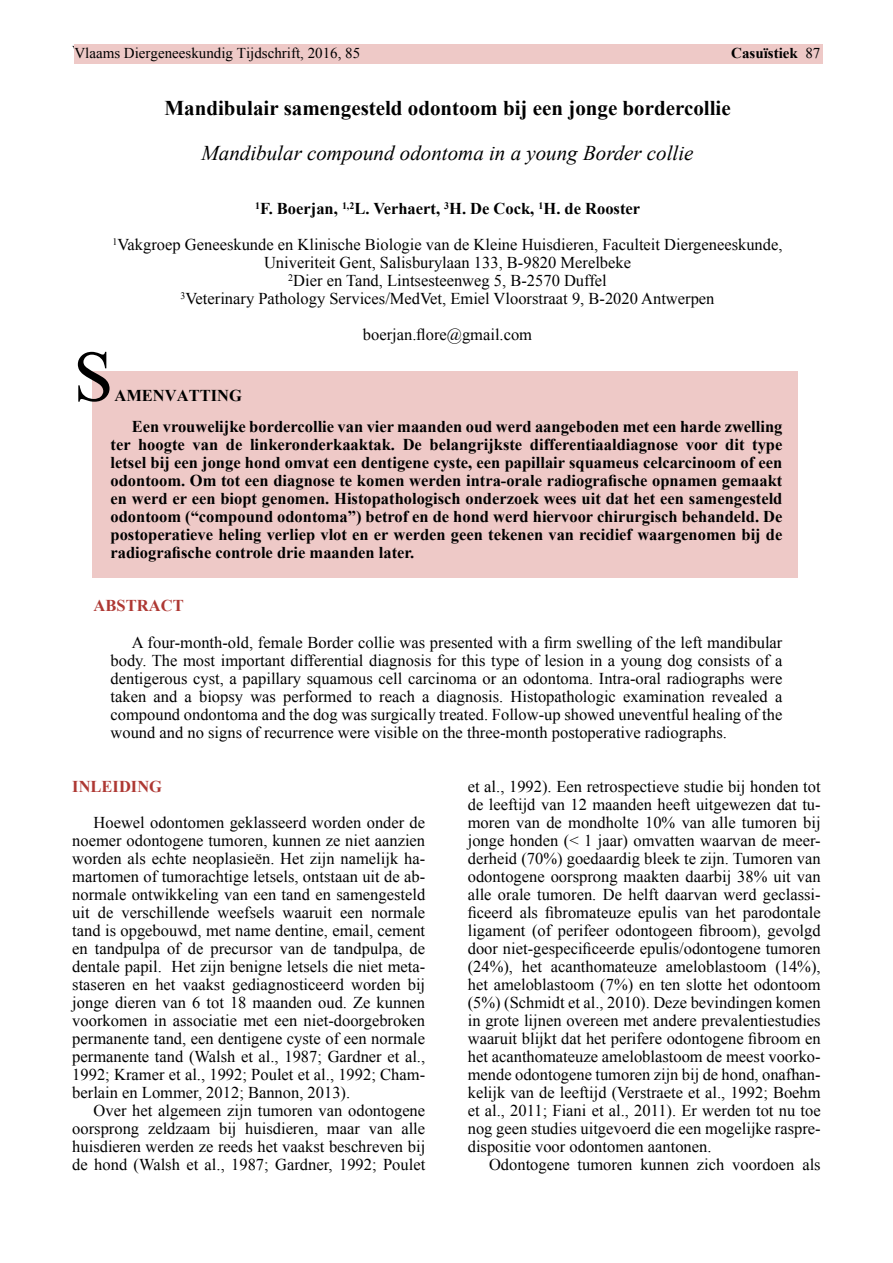
<style>
.page{position:relative;width:893px;height:1263px;background:#fff}
.page>*{position:absolute;margin:0;border:0;box-sizing:border-box;transform-origin:0 0}
.t1{font:72px "Times New Roman";color:#000}
.t2{font:700 21px "Times New Roman";color:#000}
.t3{font:italic 21px "Times New Roman";color:#000}
.t4{font:16.5px/18px "Times New Roman";color:#000;text-align:justify}
.t5{font:700 16.5px/18px "Times New Roman";color:#000}
.t6{font:700 16.5px "Times New Roman";color:#ae3833}
.t7{font:15px "Times New Roman";color:#000}
.t8{font:700 15px "Times New Roman";color:#000}
.s1{font-weight:400}
.s2{font-weight:700}
</style>
<div class="page">
<div style="left:74px;top:45px;width:749px;height:19px;background:#eec9c7"></div>
<div style="left:92px;top:372px;width:706px;height:206px;background:#eec9c7"></div>
<p class="t7" style="left:72px;top:41px;width:287px">Vlaams Diergeneeskundig Tijdschrift, 2016, 85</p>
<p class="t7" style="left:803px;top:41px;width:16px">87</p>
<p class="t7" style="left:74px;top:43px;width:287px">Vlaams Diergeneeskundig Tijdschrift, 2016, 85</p>
<p class="t8" style="left:731px;top:43px;width:91px">Casuïstiek <span class="s1">87</span></p>
<p class="t2" style="left:164px;top:94px;width:568px">Mandibulair samengesteld odontoom bij een jonge bordercollie</p>
<p class="t3" style="left:201px;top:139px;width:494px">Mandibular compound odontoma in a young Border collie</p>
<p class="t4" style="left:113px;top:190px;width:671px;line-height:36px;text-align:center"><sup>1</sup><span class="s2">F. Boerjan,</span> <sup>1,2</sup><span class="s2">L. Verhaert,</span> <sup>3</sup><span class="s2">H. De Cock,</span> <sup>1</sup><span class="s2">H. de Rooster<br></span><sup>1</sup>Vakgroep Geneeskunde en Klinische Biologie van de Kleine Huisdieren, Faculteit Diergeneeskunde,</p>
<p class="t4" style="left:181px;top:253px;width:535px;text-align:center">Univeriteit Gent, Salisburylaan 133, B-9820 Merelbeke<br><sup>2</sup>Dier en Tand, Lintsesteenweg 5, B-2570 Duffel<br><sup>3</sup>Veterinary Pathology Services/MedVet, Emiel Vloorstraat 9, B-2020 Antwerpen</p>
<p class="t4" style="left:363px;top:325px;width:171px">boerjan.flore@gmail.com</p>
<h1 class="t1" style="left:73px;top:328px;width:42px">S</h1>
<p class="t5" style="left:132px;top:379px;width:652px;line-height:31.5px;text-indent:-17px">AMENVATTING<br>Een vrouwelijke bordercollie van vier maanden oud werd aangeboden met een harde zwelling</p>
<p class="t5" style="left:111px;top:435px;width:673px;text-align:justify">ter hoogte van de linkeronderkaaktak. De belangrijkste differentiaaldiagnose voor dit type letsel bij een jonge hond omvat een dentigene cyste, een papillair squameus celcarcinoom of een odontoom. Om tot een diagnose te komen werden intra-orale radiografische opnamen gemaakt en werd er een biopt genomen. Histopathologisch onderzoek wees uit dat het een samengesteld odontoom (“compound odontoma”) betrof en de hond werd hiervoor chirurgisch behandeld. De postoperatieve heling verliep vlot en er werden geen tekenen van recidief waargenomen bij de radiografische controle drie maanden later.</p>
<p class="t6" style="left:94px;top:594px;width:92px">ABSTRACT</p>
<p class="t4" style="left:111px;top:633px;width:673px;text-indent:21px">A four-month-old, female Border collie was presented with a firm swelling of the left mandibular body. The most important differential diagnosis for this type of lesion in a young dog consists of a dentigerous cyst, a papillary squamous cell carcinoma or an odontoma. Intra-oral radiographs were taken and a biopsy was performed to reach a diagnosis. Histopathologic examination revealed a compound ondontoma and the dog was surgically treated. Follow-up showed uneventful healing of the wound and no signs of recurrence were visible on the three-month postoperative radiographs.</p>
<p class="t6" style="left:72px;top:774px;width:91px">INLEIDING</p>
<p class="t4" style="left:72px;top:813px;width:354px;text-indent:21px">Hoewel odontomen geklasseerd worden onder de noemer odontogene tumoren, kunnen ze niet aanzien worden als echte neoplasieën. Het zijn namelijk ha&shy;martomen of tumorachtige letsels, ontstaan uit de ab&shy;normale ontwikkeling van een tand en samengesteld uit de verschillende weefsels waaruit een normale tand is opgebouwd, met name dentine, email, cement en tandpulpa of de precursor van de tandpulpa, de dentale papil. Het zijn benigne letsels die niet meta&shy;staseren en het vaakst gediagnosticeerd worden bij jonge dieren van 6 tot 18 maanden oud. Ze kunnen voorkomen in associatie met een niet-doorgebroken permanente tand, een dentigene cyste of een normale permanente tand (Walsh et al., 1987; Gardner et al., 1992; Kramer et al., 1992; Poulet et al., 1992; Cham&shy;berlain en Lommer, 2012; Bannon, 2013).</p>
<p class="t4" style="left:72px;top:1101px;width:354px;text-indent:21px">Over het algemeen zijn tumoren van odontogene oorsprong zeldzaam bij huisdieren, maar van alle huisdieren werden ze reeds het vaakst beschreven bij de hond (Walsh et al., 1987; Gardner, 1992; Poulet</p>
<p class="t4" style="left:468px;top:777px;width:354px">et al., 1992). Een retrospectieve studie bij honden tot de leeftijd van 12 maanden heeft uitgewezen dat tu&shy;moren van de mondholte 10% van alle tumoren bij jonge honden (&lt; 1 jaar) omvatten waarvan de meer&shy;derheid (70%) goedaardig bleek te zijn. Tumoren van odontogene oorsprong maakten daarbij 38% uit van alle orale tumoren. De helft daarvan werd geclassi&shy;ficeerd als fibromateuze epulis van het parodontale ligament (of perifeer odontogeen fibroom), gevolgd door niet-gespecificeerde epulis/odontogene tumoren (24%), het acanthomateuze ameloblastoom (14%), het ameloblastoom (7%) en ten slotte het odontoom (5%) (Schmidt et al., 2010). Deze bevindingen komen in grote lijnen overeen met andere prevalentiestudies waaruit blijkt dat het perifere odontogene fibroom en het acanthomateuze ameloblastoom de meest voorko&shy;mende odontogene tumoren zijn bij de hond, onafhan&shy;kelijk van de leeftijd (Verstraete et al., 1992; Boehm et al., 2011; Fiani et al., 2011). Er werden tot nu toe nog geen studies uitgevoerd die een mogelijke raspre&shy;dispositie voor odontomen aantonen.</p>
<p class="t4" style="left:489px;top:1155px;width:333px">Odontogene tumoren kunnen zich voordoen als</p>
</div>
